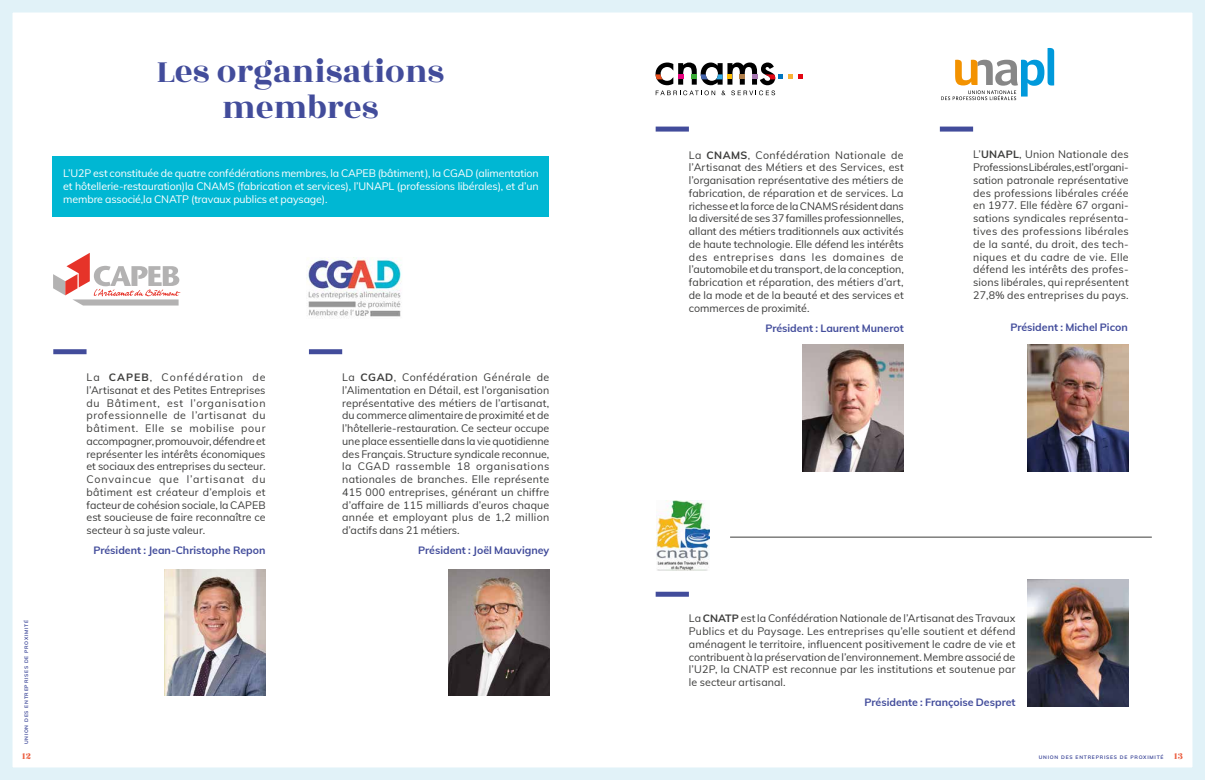
<style>
.page{position:relative;width:1205px;height:780px;background:#fff}
.page>*{position:absolute;margin:0;border:0;box-sizing:border-box;transform-origin:0 0}
.t1{font:35px/36.2px "Rozha One";color:#424c9b;text-align:center}
.t2{font:10.62px/12.8px "Muli";letter-spacing:.01em;color:#3c3c3b;text-align:justify}
.t3{font:10.62px/12.8px "Muli";letter-spacing:-.01em;color:#fff;text-align:justify}
.t4{font:700 10.62px "Muli";color:#424c9b}
.t5{font:10px "Rozha One";color:#eb5d3e}
.t6{font:700 5px "Muli";letter-spacing:.15em;color:#424c9b}
.s1{font-weight:700}
.s2{font-family:"Rozha One";font-weight:400;font-size:10px;color:#eb5d3e}
</style>
<div class="page">
<div style="left:309px;top:349px;width:33px;height:5px;background:#424c9b"></div>
<div style="left:53px;top:349px;width:34px;height:5px;background:#424c9b"></div>
<svg style="left:53px;top:253px;width:127px;height:52px"></svg>
<img style="left:307px;top:257px;width:95px;height:60px">
<div style="left:656px;top:126px;width:33px;height:5px;background:#424c9b"></div>
<div style="left:940px;top:126px;width:33px;height:5px;background:#424c9b"></div>
<div style="left:656px;top:591px;width:33px;height:5px;background:#424c9b"></div>
<img style="left:656px;top:501px;width:54px;height:69px">
<svg style="left:655px;top:63px;width:147px;height:32px"></svg>
<svg style="left:941px;top:48px;width:113px;height:52px"></svg>
<img style="left:165px;top:569px;width:101px;height:126px">
<img style="left:448px;top:569px;width:101px;height:126px">
<img style="left:1027px;top:345px;width:101px;height:126px">
<img style="left:803px;top:345px;width:101px;height:126px">
<img style="left:1028px;top:579px;width:101px;height:127px">
<div style="left:53px;top:156px;width:496px;height:61px;background:#00b7d3"></div>
<div style="left:0;top:0;width:1205px;height:780px;border:12px solid #e1f2f8"></div>
<hr style="left:730px;top:536px;width:422px;height:1px;background:#3c3c3b">
<div style="left:0;top:0;width:1204px;height:7px;background:#e1f2f8"></div>
<div style="left:0;top:775px;width:1204px;height:5px;background:#e1f2f8"></div>
<hr style="left:1201px;top:0;width:4px;height:780px;background:#e1f2f8">
<hr style="left:0;top:0;width:4px;height:780px;background:#e1f2f8">
<h1 class="t1" style="left:156px;top:54px;width:289px">Les organisations membres</h1>
<p class="t3" style="left:63px;top:167px;width:477px">L’U2P est constituée de quatre confédérations membres, la CAPEB (bâtiment), la CGAD (alimentation et hôtellerie-restauration)la CNAMS (fabrication et services), l’UNAPL (professions libérales), et d’un membre associé,la CNATP (travaux publics et paysage).</p>
<p class="t6" style="left:23px;top:744px;width:126px;rotate:-90deg">UNION DES ENTREPRISES DE PROXIMITÉ</p>
<p class="t2" style="left:87px;top:370px;width:181px">La <span class="s1">CAPEB</span>, Confédération de l’Artisanat et des Petites Entreprises du Bâtiment, est l’organisation professionnelle de l’artisanat du bâtiment. Elle se mobilise pour accompagner, promouvoir, défendre et représenter les intérêts économiques et sociaux des entreprises du secteur.<br>Convaincue que l’artisanat du bâtiment est créateur d’emplois et facteur de cohésion sociale, la CAPEB est soucieuse de faire reconnaître ce secteur à sa juste valeur.</p>
<p class="t4" style="left:93px;top:542px;width:174px">Président : Jean-Christophe Repon</p>
<p class="t2" style="left:342px;top:370px;width:209px">La <span class="s1">CGAD</span>, Confédération Générale de l’Alimentation en Détail, est l’organisation représentative des métiers de l’artisanat, du commerce alimentaire de proximité et de l’hôtellerie-restauration. Ce secteur occupe une place essentielle dans la vie quotidienne des Français. Structure syndicale reconnue, la CGAD rassemble 18 organisations nationales de branches. Elle représente 415 000 entreprises, générant un chiffre d’affaire de 115 milliards d’euros chaque année et employant plus de 1,2 million d’actifs dans 21 métiers.</p>
<p class="t4" style="left:418px;top:542px;width:133px">Président : Joël Mauvigney</p>
<p class="t2" style="left:689px;top:148px;width:216px">La <span class="s1">CNAMS</span>, Confédération Nationale de l’Artisanat des Métiers et des Services, est l’organisation représentative des métiers de fabrication, de réparation et de services. La richesse et la force de la CNAMS résident dans la diversité de ses 37 familles professionnelles, allant des métiers traditionnels aux activités de haute technologie. Elle défend les intérêts des entreprises dans les domaines de l’automobile et du transport, de la conception, fabrication et réparation, des métiers d’art, de la mode et de la beauté et des services et commerces de proximité.</p>
<p class="t4" style="left:765px;top:320px;width:140px">Président : Laurent Munerot</p>
<p class="t2" style="left:973px;top:148px;width:157px">L’<span class="s1">UNAPL</span>, Union Nationale des Professions Libérales, est l’organi&shy;sation patronale représentative des professions libérales créée en 1977. Elle fédère 67 organi&shy;sations syndicales représenta&shy;tives des professions libérales de la santé, du droit, des tech&shy;niques et du cadre de vie. Elle défend les intérêts des profes&shy;sions libérales, qui représentent 27,8% des entreprises du pays.</p>
<p class="t4" style="left:1010px;top:319px;width:119px">Président : Michel Picon</p>
<p class="t2" style="left:689px;top:611px;width:328px">La <span class="s1">CNATP</span> est la Confédération Nationale de l’Artisanat des Travaux Publics et du Paysage. Les entreprises qu’elle soutient et défend aménagent le territoire, influencent positivement le cadre de vie et contribuent à la préservation de l’environnement. Membre associé de l’U2P, la CNATP est reconnue par les institutions et soutenue par le secteur artisanal.</p>
<p class="t4" style="left:864px;top:694px;width:152px">Présidente : Françoise Despret</p>
<p class="t5" style="left:22px;top:749px;width:11px">12</p>
<p class="t6" style="left:1039px;top:753px;width:146px">UNION DES ENTREPRISES DE PROXIMITÉ <span class="s2">13</span></p>
</div>
